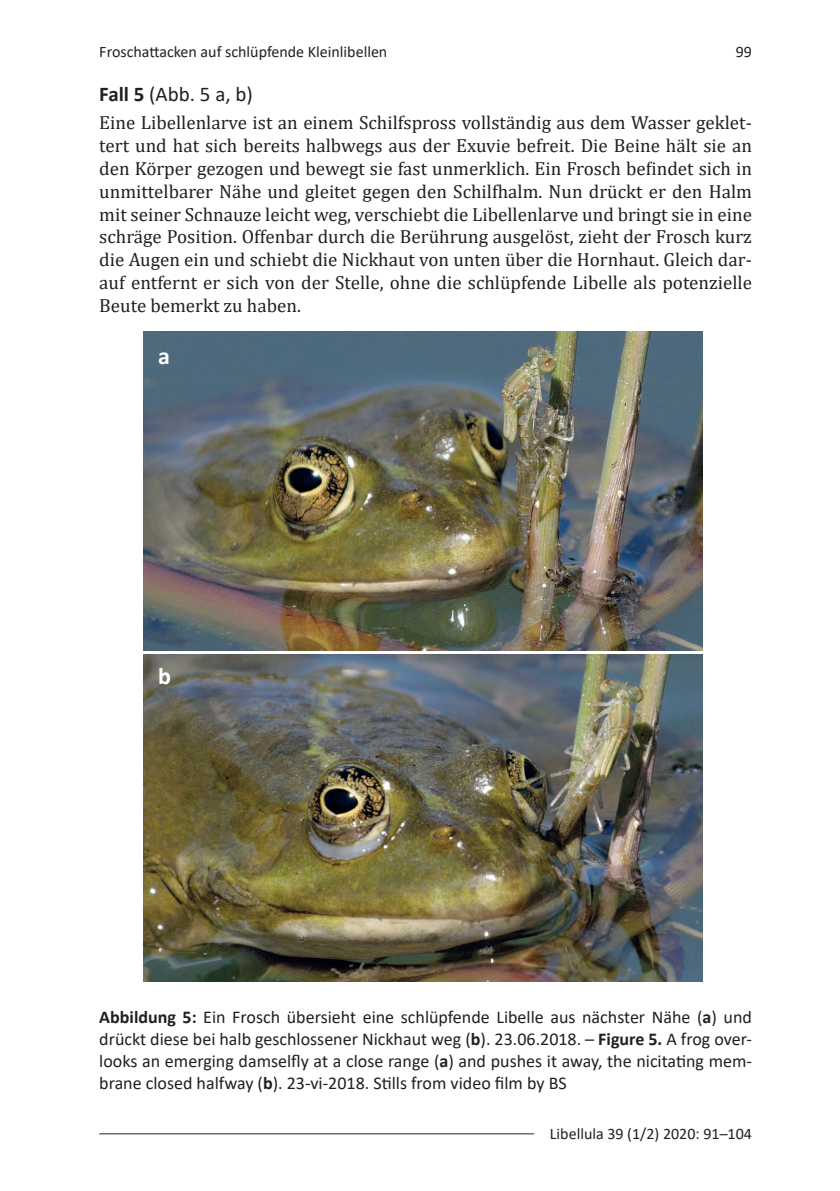
<style>
.page{position:relative;width:840px;height:1191px;background:#fff}
.page>*{position:absolute;margin:0;border:0;box-sizing:border-box;transform-origin:0 0}
.Tables_Figures{font:700 24px "Calibri";color:#fff}
.Überschrift_2{font:21px "Calibri";color:#231f20}
.Fließtext{font:19px/22.8px "Cambria";color:#231f20;text-align:justify}
.Tables_Figures-2{font:18px/22px "Calibri";color:#231f20;text-align:justify}
.t1{font:16px "Calibri";color:#231f20}
.s1{font-weight:700}
</style>
<div class="page">
<hr style="left:99px;top:1133px;width:434px;height:1px;background:#231f20">
<img style="left:144px;top:332px;width:557px;height:318px">
<img style="left:144px;top:654px;width:557px;height:327px">
<p class="t1" style="left:99px;top:41px;width:289px">Froschattacken auf schlüpfende Kleinlibellen</p>
<p class="t1" style="left:735px;top:41px;width:18px">99</p>
<p class="Überschrift_2" style="left:99px;top:79px;width:155px"><span class="s1">Fall 5</span> (Abb. 5 a, b)</p>
<p class="Fließtext" style="left:99px;top:111px;width:653px">Eine Libellenlarve ist an einem Schilfspross vollständig aus dem Wasser geklet&shy;tert und hat sich bereits halbwegs aus der Exuvie befreit. Die Beine hält sie an den Körper gezogen und bewegt sie fast unmerklich. Ein Frosch befindet sich in unmittelbarer Nähe und gleitet gegen den Schilfhalm. Nun drückt er den Halm mit seiner Schnauze leicht weg, verschiebt die Libellenlarve und bringt sie in eine schräge Position. Offenbar durch die Berührung ausgelöst, zieht der Frosch kurz die Augen ein und schiebt die Nickhaut von unten über die Hornhaut. Gleich dar&shy;auf entfernt er sich von der Stelle, ohne die schlüpfende Libelle als potenzielle Beute bemerkt zu haben.</p>
<p class="Tables_Figures" style="left:158px;top:339px;width:13px">a</p>
<p class="Tables_Figures" style="left:158px;top:659px;width:14px">b</p>
<p class="Tables_Figures-2" style="left:99px;top:1005px;width:653px"><span class="s1">Abbildung 5:</span> Ein Frosch übersieht eine schlüpfende Libelle aus nächster Nähe (<span class="s1">a</span>) und drückt diese bei halb geschlossener Nickhaut weg (<span class="s1">b</span>). 23.06.2018. – <span class="s1">Figure 5.</span> A frog over&shy;looks an emerging damselfly at a close range (<span class="s1">a</span>) and pushes it away, the nicitating mem&shy;brane closed halfway (<span class="s1">b</span>). 23-vi-2018. Stills from video film by BS</p>
<p class="t1" style="left:549px;top:1122px;width:203px">Libellula 39 (1/2) 2020: 91–104</p>
</div>
